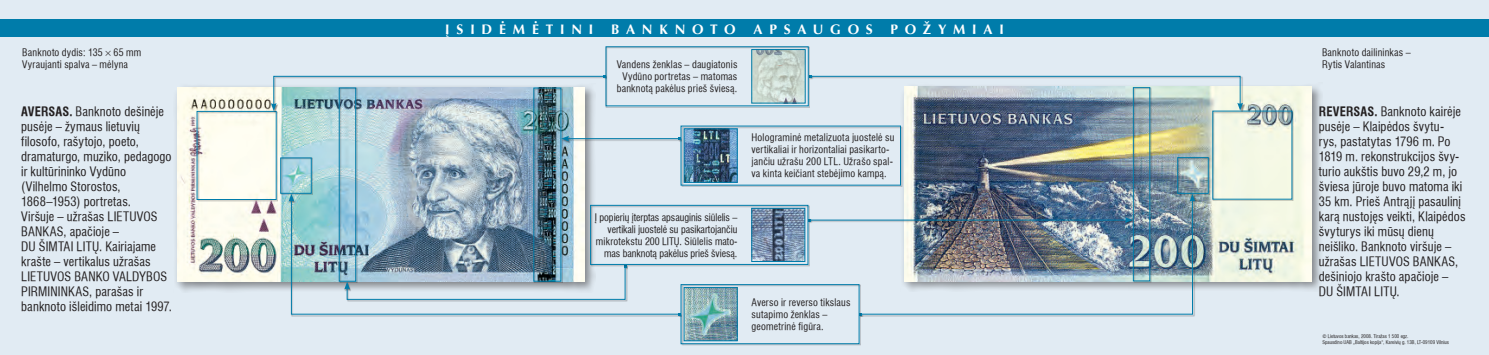
<style>
.page{position:relative;width:1489px;height:355px;background:#fff}
.page>*{position:absolute;margin:0;border:0;box-sizing:border-box;transform-origin:0 0}
.t1{font:700 13.75px "Optima LT";letter-spacing:.49em;color:#fff}
.Aversas{font:condensed 12.5px/15px "Helvetica LT";letter-spacing:.01em;color:#231f20}
.Reversas{font:condensed 12.5px/15px "Helvetica LT";letter-spacing:.01em;color:#231f20}
.kaire_apsauga{font:condensed 10px/12px "Helvetica LT";letter-spacing:.02em;color:#231f20}
.desine_apsauga{font:condensed 10px/12px "Helvetica LT";letter-spacing:-.005em;color:#231f20;text-align:right}
.desine_apsauga-2{font:condensed 10px/12px "Helvetica LT";letter-spacing:.02em;color:#231f20;text-align:center}
.Banknotas{font:condensed 10px "Helvetica LT";letter-spacing:.02em;color:#231f20}
.Dailininkas{font:condensed 10px "Helvetica LT";letter-spacing:.02em;color:#231f20}
.t2{font:condensed 5px "Helvetica LT";color:#231f20}
.s1{font-weight:700}
</style>
<div class="page">
<div style="left:0;top:0;width:1488px;height:354px;background:#e1ebf3"></div>
<div style="left:0;top:19px;width:1488px;height:18px;background:#007caa"></div>
<div style="left:173px;top:83px;width:422px;height:209px;background:#231f20;opacity:.5"></div>
<img style="left:177px;top:87px;width:408px;height:194px">
<div style="left:899px;top:82px;width:423px;height:210px;background:#231f20;opacity:.5"></div>
<img style="left:904px;top:87px;width:407px;height:194px">
<div style="left:197px;top:111px;width:81px;height:90px;background:#231f20;opacity:.5"></div>
<div style="left:339px;top:88px;width:18px;height:194px;background:#231f20;opacity:.5"></div>
<div style="left:339px;top:87px;width:17px;height:194px;border:1px solid #007caa"></div>
<div style="left:280px;top:157px;width:33px;height:38px;background:#231f20;opacity:.5"></div>
<div style="left:280px;top:157px;width:31px;height:36px;border:1px solid #007caa"></div>
<div style="left:533px;top:88px;width:30px;height:195px;background:#231f20;opacity:.5"></div>
<div style="left:533px;top:88px;width:28px;height:193px;border:1px solid #007caa"></div>
<div style="left:1133px;top:87px;width:18px;height:195px;background:#231f20;opacity:.5"></div>
<div style="left:1132px;top:87px;width:18px;height:194px;border:1px solid #007caa"></div>
<div style="left:1177px;top:157px;width:32px;height:38px;background:#231f20;opacity:.5"></div>
<div style="left:1177px;top:157px;width:31px;height:36px;border:1px solid #007caa"></div>
<div style="left:1212px;top:111px;width:81px;height:90px;background:#231f20;opacity:.5"></div>
<div style="left:271px;top:75px;width:336px;height:37px;background:#e1ebf3"></div>
<img style="left:271px;top:75px;width:334px;height:36px">
<div style="left:808px;top:75px;width:436px;height:37px;background:#231f20;opacity:.5"></div>
<svg style="left:808px;top:75px;width:434px;height:35px"></svg>
<div style="left:288px;top:193px;width:394px;height:123px;background:#231f20;opacity:.5"></div>
<img style="left:291px;top:199px;width:388px;height:115px">
<svg style="left:288px;top:193px;width:6px;height:8px"></svg>
<div style="left:859px;top:193px;width:337px;height:123px;background:#231f20;opacity:.5"></div>
<img style="left:860px;top:199px;width:333px;height:115px">
<svg style="left:1189px;top:193px;width:6px;height:8px"></svg>
<div style="left:561px;top:136px;width:121px;height:7px;background:#231f20;opacity:.5"></div>
<hr style="left:567px;top:138px;width:112px;height:1px;background:#007caa">
<svg style="left:561px;top:135px;width:8px;height:6px"></svg>
<div style="left:344px;top:265px;width:284px;height:36px;background:#231f20;opacity:.5"></div>
<svg style="left:344px;top:264px;width:282px;height:35px"></svg>
<div style="left:808px;top:217px;width:326px;height:7px;background:#231f20;opacity:.5"></div>
<hr style="left:809px;top:219px;width:317px;height:1px;background:#007caa">
<svg style="left:1124px;top:217px;width:8px;height:6px"></svg>
<div style="left:605px;top:46px;width:205px;height:62px;background:#231f20;opacity:.5"></div>
<div style="left:605px;top:46px;width:203px;height:60px;border:1px solid #007caa"></div>
<div style="left:680px;top:284px;width:180px;height:61px;background:#231f20;opacity:.5"></div>
<div style="left:680px;top:284px;width:179px;height:59px;border:1px solid #007caa"></div>
<div style="left:680px;top:126px;width:222px;height:61px;background:#231f20;opacity:.5"></div>
<div style="left:590px;top:205px;width:219px;height:61px;background:#e1ebf3"></div>
<div style="left:590px;top:205px;width:218px;height:59px;border:1px solid #007caa"></div>
<img style="left:753px;top:51px;width:50px;height:50px">
<div style="left:751px;top:49px;width:54px;height:54px;border:1px solid #007caa"></div>
<img style="left:685px;top:289px;width:50px;height:49px">
<img style="left:685px;top:130px;width:50px;height:50px">
<div style="left:683px;top:128px;width:54px;height:54px;border:1px solid #007caa"></div>
<img style="left:753px;top:210px;width:50px;height:49px">
<div style="left:751px;top:208px;width:54px;height:53px;border:1px solid #007caa"></div>
<p class="Banknotas" style="left:22px;top:45px;width:120px">Banknoto dydis: 135 65 mm</p>
<p class="Banknotas" style="left:22px;top:57px;width:107px">Vyraujanti spalva – mëlyna</p>
<p class="t1" style="left:445px;top:20px;width:150px">ĮSIDĖMĖTINI</p>
<p class="t1" style="left:611px;top:20px;width:126px">BANKNOTO</p>
<p class="t1" style="left:753px;top:20px;width:121px">APSAUGOS</p>
<p class="t1" style="left:890px;top:20px;width:115px">POŽYMIAI</p>
<p class="desine_apsauga-2" style="left:616px;top:58px;width:122px">Vandens þenklas – daugiatonis<br>Vydûno portretas – matomas banknotà pakëlus prieð ðviesà.</p>
<p class="Dailininkas" style="left:1321px;top:45px;width:90px">Banknoto dailininkas –</p>
<p class="Dailininkas" style="left:1321px;top:57px;width:65px">Rytis Valantinas</p>
<p class="Aversas" style="left:21px;top:104px;width:152px"><span class="s1">AVERSAS.</span> Banknoto deðinëje pusëje – þymaus lietuviø filosofo, raðytojo, poeto, dramaturgo, muziko, pedagogo ir kultûrininko Vydûno (Vilhelmo Storostos,<br>1868–1953) portretas.<br>Virðuje – uþraðas LIETUVOS<br>BANKAS, apaèioje –<br>DU ÐIMTAI LITØ. Kairiajame kraðte – vertikalus uþraðas<br>LIETUVOS BANKO VALDYBOS<br>PIRMININKAS, paraðas ir banknoto iðleidimo metai 1997.</p>
<p class="Reversas" style="left:1318px;top:104px;width:148px"><span class="s1">REVERSAS.</span> Banknoto kairëje pusëje – Klaipëdos ðvytu&shy;rys, pastatytas 1796 m. Po<br>1819 m. rekonstrukcijos ðvy&shy;turio aukðtis buvo 29,2 m, jo šviesa jûroje buvo matoma iki<br>35 km. Prieð Antràjá pasauliná karà nustojæs veikti, Klaipëdos ðvyturys iki mûsø dienø neiðliko. Banknoto viršuje – užrašas LIETUVOS BANKAS, dešiniojo krašto apačioje –<br>DU ŠIMTAI LITŲ.</p>
<p class="kaire_apsauga" style="left:751px;top:131px;width:144px">Holograminë metalizuota juostelë su vertikaliai ir horizontaliai pasikarto&shy;jan-èiu uþ-ra-ðu 200 LTL. Užrašo spal&shy;va kinta keièiant stebëjimo kampà.</p>
<p class="desine_apsauga" style="left:595px;top:211px;width:144px">Á popieriø áterptas apsauginis siûlelis – vertikali juostelë su pasikartojanèiu mikrotekstu 200 LITŲ. Siūlelis mato&shy;mas banknotà pakëlus prieð ðviesà.</p>
<p class="kaire_apsauga" style="left:751px;top:296px;width:100px">Averso ir reverso tikslaus sutapimo þenklas – geometrinë figûra.</p>
<p class="t2" style="left:1322px;top:332px;width:88px">© Lietuvos bankas, 2008. Tiraþas 1 500 egz.</p>
<p class="t2" style="left:1322px;top:338px;width:128px">Spausdino UAB „Baltijos kopija“, Kareiviø g. 13B, LT-09109 Vilnius</p>
</div>
